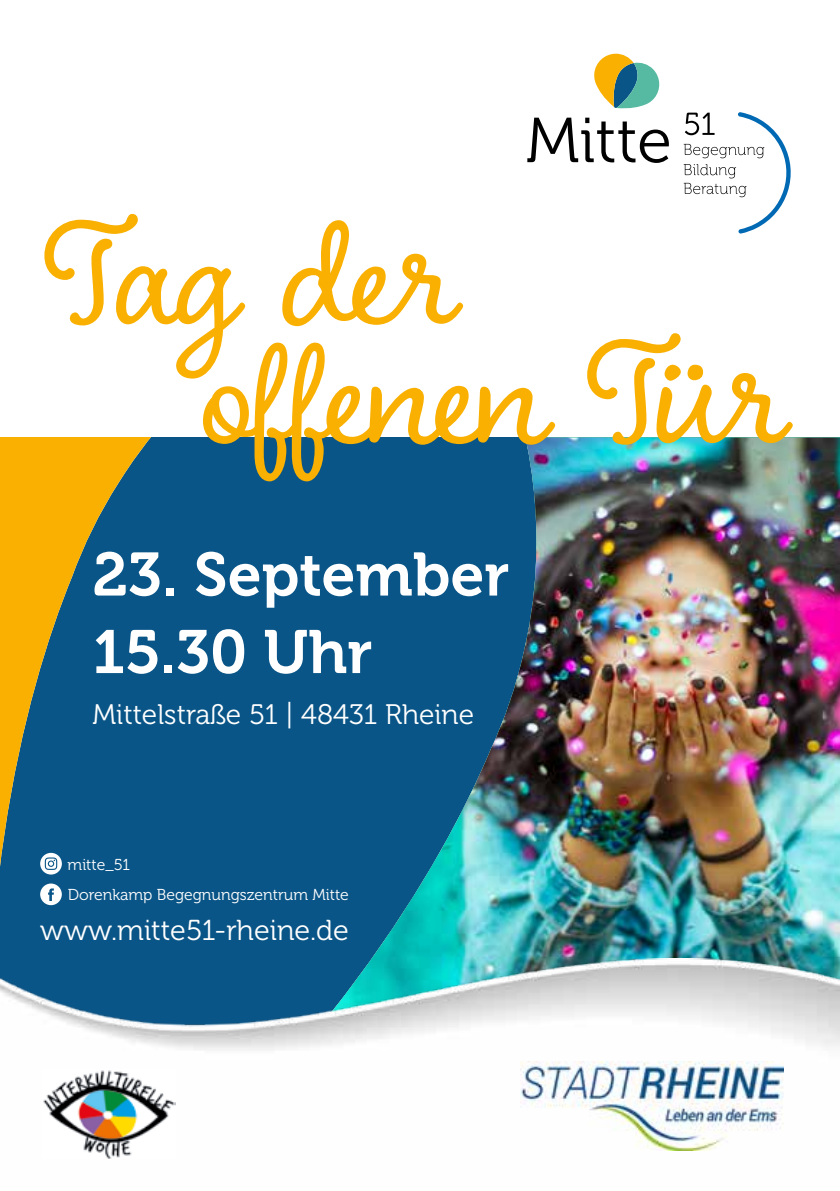
<style>
.page{position:relative;width:840px;height:1191px;background:#fff}
.page>*{position:absolute;margin:0;border:0;box-sizing:border-box;transform-origin:0 0}
.t1{font:165px "Boucherie Cursive";letter-spacing:-.02em;color:#f9b000}
.t2{font:60.8px/77.4px "Museo 700";color:#fff}
.t3{font:28.8px "Museo 300";color:#fff}
.t4{font:28.2px "Museo 300";color:#fff}
.t5{font:15.8px "Museo 300";color:#fff}
</style>
<div class="page">
<img style="left:448px;top:437px;width:391px;height:521px">
<svg style="left:0;top:437px;width:448px;height:521px;background:#22607a"></svg>
<img style="left:0;top:958px;width:839px;height:201px">
<svg style="left:594px;top:54px;width:66px;height:55px"></svg>
<svg style="left:527px;top:118px;width:141px;height:45px"></svg>
<svg style="left:683px;top:112px;width:107px;height:121px"></svg>
<img style="left:520px;top:1061px;width:263px;height:89px">
<img style="left:43px;top:1069px;width:133px;height:89px">
<svg style="left:40px;top:883px;width:22px;height:22px"></svg>
<svg style="left:40px;top:853px;width:22px;height:21px"></svg>
<h1 class="t1" style="left:44px;top:170px;width:415px">Tag der</h1>
<h1 class="t1" style="left:205px;top:289px;width:584px">offenen Tür</h1>
<h2 class="t2" style="left:92px;top:536px;width:418px">23. September<br>15.30 Uhr</h2>
<h3 class="t4" style="left:92px;top:699px;width:383px">Mittelstraße 51 | 48431 Rheine</h3>
<p class="t5" style="left:68px;top:855px;width:64px">mitte_51</p>
<p class="t5" style="left:68px;top:886px;width:282px">Dorenkamp Begegnungszentrum Mitte</p>
<h3 class="t3" style="left:40px;top:914px;width:310px">www.mitte51-rheine.de</h3>
</div>
